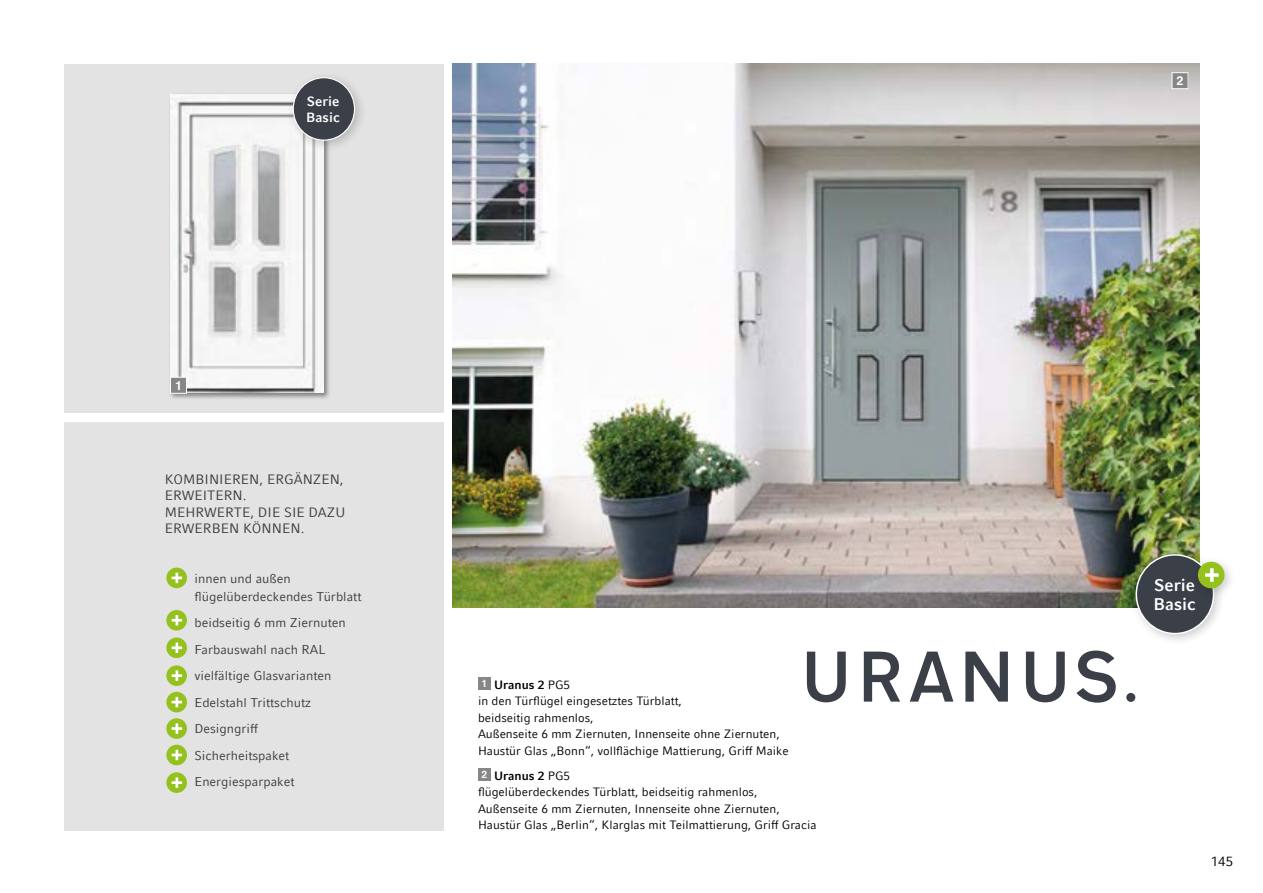
<style>
.page{position:relative;width:1263px;height:893px;background:#fff}
.page>*{position:absolute;margin:0;border:0;box-sizing:border-box;transform-origin:0 0}
.t1{font:500 75px "Transport D";color:#3a3f48}
.t2{font:700 16.8px/19.2px "Compatil Fact LT Pro";color:#fff}
.t3{font:13.5px/16.5px "Compatil Fact LT Pro";color:#3c3c3b}
.t4{font:13.5px "Compatil Fact LT Pro";color:#000}
.t5{font:700 13.35px/15.1px "Compatil Fact LT Pro";color:#fff}
.t6{font:12.75px/26.5px "Compatil Fact LT Pro";color:#3c3c3b}
.t7{font:12px/16.5px "Compatil Fact LT Pro";color:#000}
.t8{font:500 12px "Europa Gro SBOP";color:#fff}
.s1{font-family:"Europa Gro SBOP";font-weight:500;font-size:9.9px;color:#fff}
.s2{font-weight:700}
</style>
<div class="page">
<div style="left:64px;top:422px;width:379px;height:408px;background:#e3e3e3"></div>
<div style="left:166px;top:568px;width:21px;height:20px;background:#95c11f;border-radius:50%"></div>
<svg style="left:172px;top:573px;width:10px;height:10px"></svg>
<div style="left:166px;top:610px;width:21px;height:21px;background:#95c11f;border-radius:50%"></div>
<svg style="left:172px;top:615px;width:10px;height:10px"></svg>
<div style="left:166px;top:637px;width:21px;height:21px;background:#95c11f;border-radius:50%"></div>
<svg style="left:172px;top:642px;width:10px;height:11px"></svg>
<div style="left:166px;top:665px;width:21px;height:21px;background:#95c11f;border-radius:50%"></div>
<svg style="left:172px;top:670px;width:10px;height:11px"></svg>
<div style="left:166px;top:692px;width:21px;height:20px;background:#95c11f;border-radius:50%"></div>
<svg style="left:172px;top:697px;width:10px;height:10px"></svg>
<div style="left:166px;top:718px;width:21px;height:21px;background:#95c11f;border-radius:50%"></div>
<svg style="left:172px;top:723px;width:10px;height:11px"></svg>
<div style="left:166px;top:745px;width:21px;height:20px;background:#95c11f;border-radius:50%"></div>
<svg style="left:172px;top:750px;width:10px;height:10px"></svg>
<div style="left:166px;top:772px;width:21px;height:21px;background:#95c11f;border-radius:50%"></div>
<svg style="left:172px;top:777px;width:10px;height:11px"></svg>
<div style="left:64px;top:64px;width:379px;height:348px;background:#e3e3e3"></div>
<div style="left:168px;top:93px;width:163px;height:307px;background:#000;opacity:.44"></div>
<img style="left:170px;top:94px;width:154px;height:298px">
<div style="left:170px;top:377px;width:16px;height:16px;background:#878787"></div>
<div style="left:170px;top:377px;width:17px;height:17px;border:1px solid #fff"></div>
<img style="left:453px;top:64px;width:746px;height:543px">
<div style="left:478px;top:677px;width:13px;height:13px;background:#878787"></div>
<div style="left:478px;top:768px;width:13px;height:13px;background:#878787"></div>
<div style="left:1172px;top:73px;width:16px;height:16px;background:#878787"></div>
<div style="left:1172px;top:72px;width:16px;height:17px;border:1px solid #fff"></div>
<div style="left:287px;top:71px;width:80px;height:82px;background:#000;opacity:.2"></div>
<div style="left:293px;top:78px;width:61px;height:62px;background:#3a3f48;border-radius:50%"></div>
<div style="left:293px;top:77px;width:62px;height:64px;border:1px solid #fff;border-radius:50%"></div>
<div style="left:1130px;top:548px;width:96px;height:98px;background:#000;opacity:.2"></div>
<div style="left:1136px;top:555px;width:77px;height:78px;background:#3a3f48;border-radius:50%"></div>
<div style="left:1135px;top:554px;width:79px;height:80px;border:2px solid #fff;border-radius:50%"></div>
<div style="left:1192px;top:556px;width:44px;height:44px;background:#000;opacity:.2"></div>
<div style="left:1198px;top:562px;width:26px;height:26px;background:#95c11f;border-radius:50%"></div>
<svg style="left:1205px;top:568px;width:14px;height:14px"></svg>
<p class="t8" style="left:175px;top:378px;width:8px">1</p>
<p class="t5" style="left:306px;top:94px;width:35px">Serie<br>Basic</p>
<p class="t3" style="left:165px;top:471px;width:182px">KOMBINIEREN, ERGÄNZEN,<br>ERWEITERN.<br>MEHRWERTE, DIE SIE DAZU<br>ERWERBEN KÖNNEN.</p>
<p class="t6" style="left:194px;top:569px;width:168px;line-height:18px">innen und außen flügelüberdeckendes Türblatt</p>
<p class="t6" style="left:194px;top:609px;width:153px">beidseitig 6 mm Ziernuten<br>Farbauswahl nach RAL vielfältige Glasvarianten<br>Edelstahl Trittschutz<br>Designgriff<br>Sicherheitspaket<br>Energiesparpaket</p>
<p class="t8" style="left:1176px;top:73px;width:8px">2</p>
<h1 class="t1" style="left:798px;top:631px;width:344px">URANUS.</h1>
<p class="t7" style="left:478px;top:676px;width:312px"><span class="s1">1</span> <span class="s2">Uranus 2</span> PG5<br>in den Türflügel eingesetztes Türblatt,<br>beidseitig rahmenlos,<br>Außenseite 6 mm Ziernuten, Innenseite ohne Ziernuten, Haustür Glas „Bonn“, vollflächige Mattierung, Griff Maike</p>
<p class="t7" style="left:478px;top:767px;width:340px"><span class="s1">2</span> <span class="s2">Uranus 2</span> PG5<br>flügelüberdeckendes Türblatt, beidseitig rahmenlos, Außenseite 6 mm Ziernuten, Innenseite ohne Ziernuten, Haustür Glas „Berlin“, Klarglas mit Teilmattierung, Griff Gracia</p>
<h2 class="t2" style="left:1153px;top:576px;width:44px">Serie<br>Basic</h2>
<p class="t4" style="left:1211px;top:854px;width:24px">145</p>
</div>
